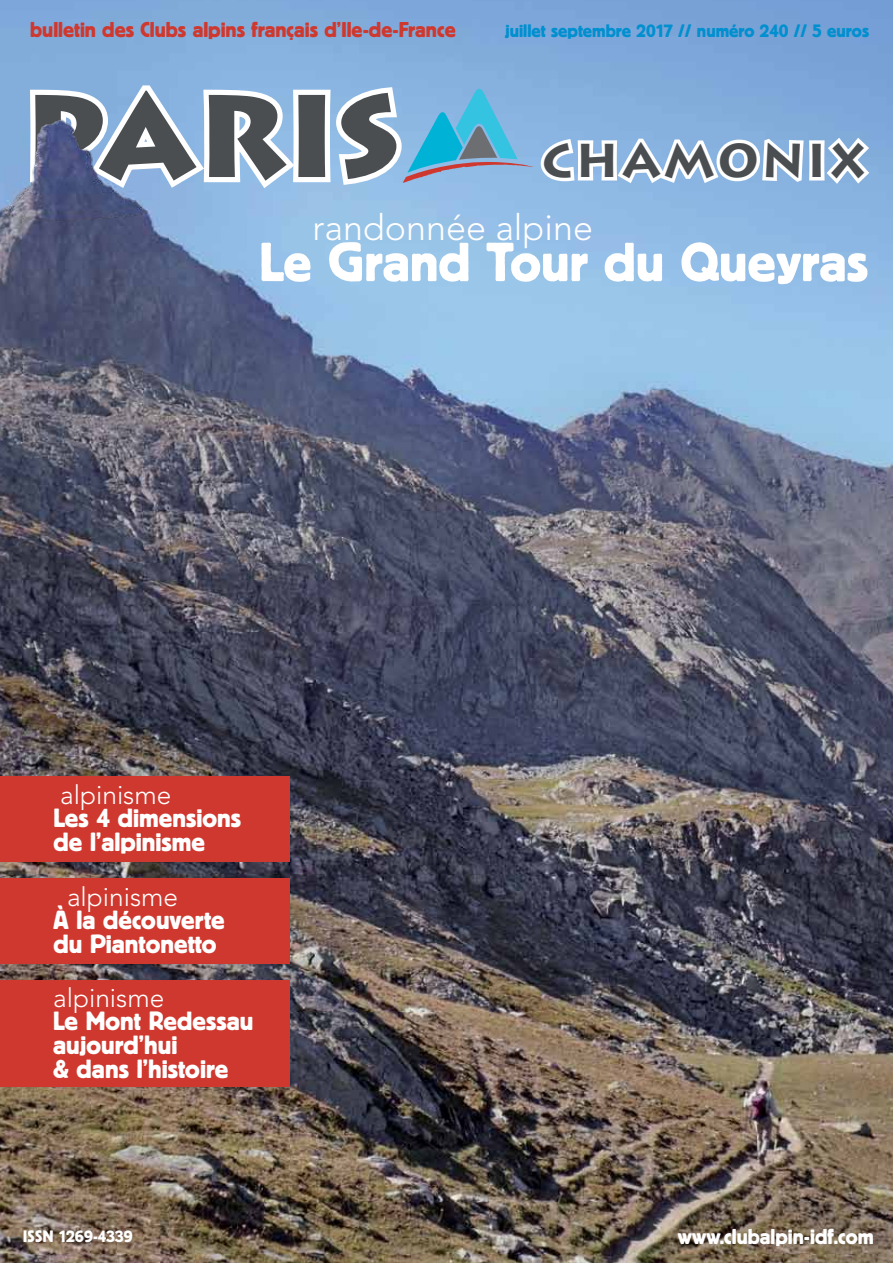
<style>
.page{position:relative;width:893px;height:1263px;background:#fff}
.page>*{position:absolute;margin:0;border:0;box-sizing:border-box;transform-origin:0 0}
.t1{font:900 115.65px "Lithos";color:#4b4e50}
.t2{font:54.75px "Block BE";color:#fff}
.t3{font:700 47.1px "Lithos";letter-spacing:.06em;color:#4b4e50}
.t4{font:300 35.85px "Avenir";color:#fff}
.t5{font:26.25px/24px "Block BE";color:#fff}
.t6{font:300 26.25px "Avenir";color:#fff}
.t7{font:21.3px "Block BE";color:#cf382e}
.t8{font:21.3px "Block BE";color:#fff}
.t9{font:18px "Block BE";color:#008fcf}
.t10{font:16.5px "Block BE";color:#fff}
</style>
<div class="page">
<img style="left:0;top:0;width:893px;height:1263px">
<div style="left:0;top:980px;width:289px;height:106px;background:#cf382e"></div>
<div style="left:0;top:878px;width:289px;height:85px;background:#cf382e"></div>
<div style="left:0;top:776px;width:289px;height:85px;background:#cf382e"></div>
<svg style="left:187px;top:80px;width:687px;height:116px"></svg>
<img style="left:0;top:23px;width:187px;height:275px">
<p class="t7" style="left:30px;top:17px;width:427px">bulletin des Clubs alpins français d’Ile-de-France</p>
<h1 class="t1" style="left:23px;top:65px;width:379px">PARIS</h1>
<p class="t9" style="left:505px;top:21px;width:365px">juillet septembre 2017 // numéro 240 // 5 euros</p>
<h3 class="t3" style="left:542px;top:132px;width:326px">CHAMONIX</h3>
<h3 class="t4" style="left:312px;top:206px;width:282px">randonnée alpine</h3>
<h2 class="t2" style="left:259px;top:231px;width:610px">Le Grand Tour du Queyras</h2>
<p class="t6" style="left:60px;top:780px;width:113px">alpinisme</p>
<p class="t5" style="left:53px;top:805px;width:189px">Les 4 dimensions de l’alpinisme</p>
<p class="t6" style="left:67px;top:882px;width:113px">alpinisme</p>
<p class="t5" style="left:53px;top:907px;width:173px">À la découverte du Piantonetto</p>
<p class="t6" style="left:53px;top:983px;width:113px">alpinisme</p>
<p class="t5" style="left:53px;top:1008px;width:202px">Le Mont Redessau aujourd’hui<br>&amp; dans l’histoire</p>
<p class="t10" style="left:23px;top:1227px;width:111px">ISSN 1269-4339</p>
<p class="t8" style="left:678px;top:1225px;width:197px">www.clubalpin-idf.com</p>
</div>
